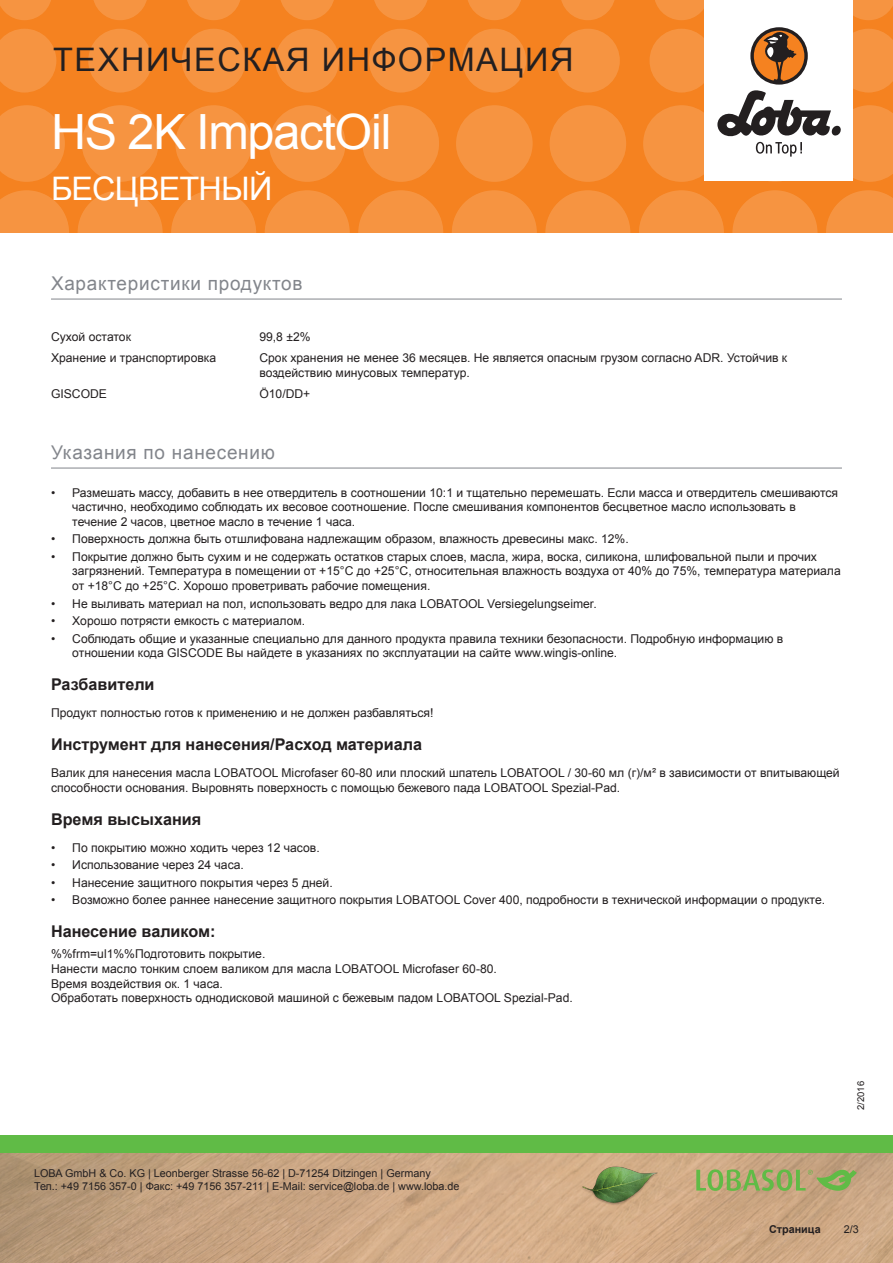
<style>
.page{position:relative;width:893px;height:1263px;background:#fff}
.page>*{position:absolute;margin:0;border:0;box-sizing:border-box;transform-origin:0 0}
.t1{font:48.6px "Arial";letter-spacing:-.025em;color:#fff}
.t2{font:32.4px "Arial";letter-spacing:.05em;color:#231f20}
.t3{font:32.4px "Arial";letter-spacing:-.025em;color:#fff}
.Titel_grau{font:18.9px "Arial";letter-spacing:.04em;color:#82858b}
.t4{font:700 16.2px "Arial";color:#231f20}
.Text{font:12.15px/14.5px "Arial";color:#231f20}
.t5{font:10.8px/12.9px "Arial";color:#231f20}
.t6{font:700 10.8px "Arial";color:#231f20}
.t7{font:9.45px "Arial";color:#231f20}
</style>
<div class="page">
<div style="left:0;top:0;width:893px;height:233px;background:#f58220"></div>
<svg style="left:0;top:190px;width:69px;height:43px"></svg>
<svg style="left:78px;top:190px;width:85px;height:85px;fill:#f69441"></svg>
<svg style="left:171px;top:190px;width:85px;height:85px;fill:#f69441"></svg>
<svg style="left:265px;top:190px;width:85px;height:85px;fill:#f69441"></svg>
<svg style="left:358px;top:190px;width:85px;height:85px;fill:#f69441"></svg>
<svg style="left:545px;top:190px;width:85px;height:85px;fill:#f69441"></svg>
<svg style="left:452px;top:190px;width:85px;height:85px;fill:#f69441"></svg>
<svg style="left:732px;top:190px;width:85px;height:85px;fill:#f69441"></svg>
<svg style="left:639px;top:190px;width:85px;height:85px;fill:#f69441"></svg>
<svg style="left:826px;top:190px;width:67px;height:43px"></svg>
<svg style="left:0;top:105px;width:65px;height:77px"></svg>
<svg style="left:82px;top:105px;width:76px;height:77px"></svg>
<svg style="left:175px;top:105px;width:77px;height:77px"></svg>
<svg style="left:269px;top:105px;width:76px;height:77px"></svg>
<svg style="left:456px;top:105px;width:77px;height:77px"></svg>
<svg style="left:362px;top:105px;width:77px;height:77px"></svg>
<svg style="left:550px;top:105px;width:76px;height:77px"></svg>
<svg style="left:0;top:29px;width:56px;height:63px"></svg>
<svg style="left:182px;top:29px;width:64px;height:63px"></svg>
<svg style="left:88px;top:29px;width:64px;height:63px"></svg>
<svg style="left:275px;top:29px;width:64px;height:63px"></svg>
<svg style="left:462px;top:29px;width:64px;height:63px"></svg>
<svg style="left:369px;top:29px;width:64px;height:63px"></svg>
<svg style="left:556px;top:29px;width:64px;height:63px"></svg>
<svg style="left:0;top:0;width:51px;height:20px"></svg>
<svg style="left:187px;top:0;width:53px;height:20px"></svg>
<svg style="left:468px;top:0;width:53px;height:20px"></svg>
<svg style="left:655px;top:0;width:49px;height:20px"></svg>
<svg style="left:93px;top:0;width:54px;height:20px"></svg>
<svg style="left:374px;top:0;width:54px;height:20px"></svg>
<svg style="left:281px;top:0;width:53px;height:20px"></svg>
<svg style="left:561px;top:0;width:54px;height:20px"></svg>
<svg style="left:853px;top:0;width:40px;height:20px"></svg>
<img style="left:0;top:1152px;width:893px;height:111px">
<div style="left:0;top:1135px;width:893px;height:17px;background:#60bb46"></div>
<div style="left:704px;top:0;width:149px;height:181px;background:#fff"></div>
<svg style="left:643px;top:28px;width:250px;height:154px"></svg>
<img style="left:578px;top:1161px;width:82px;height:81px">
<svg style="left:696px;top:1169px;width:161px;height:22px;background:#9eac69"></svg>
<hr style="left:51px;top:468px;width:791px;height:1px;background:#82858b">
<hr style="left:51px;top:299px;width:791px;height:1px;background:#82858b">
<h2 class="t2" style="left:53px;top:38px;width:522px">ТЕХНИЧЕСКАЯ ИНФОРМАЦИЯ</h2>
<p class="t1" style="left:51px;top:100px;width:342px">HS 2K ImpactOil</p>
<h2 class="t3" style="left:51px;top:167px;width:223px">БЕСЦВЕТНЫЙ</h2>
<p class="Titel_grau" style="left:51px;top:271px;width:253px">Характеристики продуктов</p>
<p class="Text" style="left:51px;top:329px;width:81px">Сухой остаток</p>
<p class="Text" style="left:259px;top:329px;width:53px">99,8 ±2%</p>
<p class="Text" style="left:51px;top:351px;width:167px">Хранение и транспортировка</p>
<p class="Text" style="left:259px;top:351px;width:529px">Срок хранения не менее 36 месяцев. Не является опасным грузом согласно ADR. Устойчив к воздействию минусовых температур.</p>
<p class="Text" style="left:51px;top:387px;width:58px">GISCODE</p>
<p class="Text" style="left:259px;top:387px;width:52px">Ö10/DD+</p>
<p class="Titel_grau" style="left:51px;top:440px;width:225px">Указания по нанесению</p>
<p class="Text" style="left:72px;top:485px;width:767px;text-indent:-21px">• Размешать массу, добавить в нее отвердитель в соотношении 10:1 и тщательно перемешать. Если масса и отвердитель смешиваются частично, необходимо соблюдать их весовое соотношение. После смешивания компонентов бесцветное масло использовать в течение 2 часов, цветное масло в течение 1 часа.</p>
<p class="Text" style="left:51px;top:532px;width:579px">• Поверхность должна быть отшлифована надлежащим образом, влажность древесины макс. 12%.</p>
<p class="Text" style="left:72px;top:549px;width:770px;text-indent:-21px">• Покрытие должно быть сухим и не содержать остатков старых слоев, масла, жира, воска, силикона, шлифовальной пыли и прочих загрязнений. Температура в помещении от +15°C до +25°C, относительная влажность воздуха от 40% до 75%, температура материала от +18°C до +25°C. Хорошо проветривать рабочие помещения.</p>
<p class="Text" style="left:51px;top:596px;width:547px">• Не выливать материал на пол, использовать ведро для лака LOBATOOL Versiegelungseimer.</p>
<p class="Text" style="left:51px;top:614px;width:256px">• Хорошо потрясти емкость с материалом.</p>
<p class="Text" style="left:72px;top:631px;width:713px;text-indent:-21px">• Соблюдать общие и указанные специально для данного продукта правила техники безопасности. Подробную информацию в отношении кода GISCODE Вы найдете в указаниях по эксплуатации на сайте www.wingis-online.</p>
<p class="t4" style="left:51px;top:674px;width:105px">Разбавители</p>
<p class="Text" style="left:51px;top:706px;width:384px">Продукт полностью готов к применению и не должен разбавляться!</p>
<p class="t4" style="left:51px;top:734px;width:373px">Инструмент для нанесения/Расход материала</p>
<p class="Text" style="left:51px;top:766px;width:790px">Валик для нанесения масла LOBATOOL Microfaser 60-80 или плоский шпатель LOBATOOL / 30-60 мл (г)/м² в зависимости от впитывающей способности основания. Выровнять поверхность с помощью бежевого пада LOBATOOL Spezial-Pad.</p>
<p class="t4" style="left:51px;top:808px;width:152px">Время высыхания</p>
<p class="Text" style="left:51px;top:840px;width:270px">• По покрытию можно ходить через 12 часов.</p>
<p class="Text" style="left:51px;top:858px;width:194px">• Использование через 24 часа.</p>
<p class="Text" style="left:51px;top:875px;width:283px">• Нанесение защитного покрытия через 5 дней.</p>
<p class="Text" style="left:51px;top:893px;width:776px">• Возможно более раннее нанесение защитного покрытия LOBATOOL Cover 400, подробности в технической информации о продукте.</p>
<p class="t4" style="left:51px;top:921px;width:166px">Нанесение валиком:</p>
<p class="Text" style="left:51px;top:947px;width:216px">%%frm=ul1%%Подготовить покрытие.</p>
<p class="Text" style="left:51px;top:961px;width:447px">Нанести масло тонким слоем валиком для масла LOBATOOL Microfaser 60-80.</p>
<p class="Text" style="left:51px;top:976px;width:173px">Время воздействия ок. 1 часа.</p>
<p class="Text" style="left:51px;top:991px;width:523px">Обработать поверхность однодисковой машиной с бежевым падом LOBATOOL Spezial-Pad.</p>
<p class="t5" style="left:34px;top:1167px;width:427px">LOBA GmbH &amp; Co. KG | Leonberger Strasse 56-62 | D-71254 Ditzingen | Germany<br>Тел.: +49 7156 357-0 | Факс: +49 7156 357-211 | E-Mail: service@loba.de | www.loba.de</p>
<p class="t7" style="left:855px;top:1110px;width:30px;rotate:-90deg">2/2016</p>
<p class="t6" style="left:769px;top:1221px;width:53px">Страница</p>
<p class="t5" style="left:844px;top:1222px;width:17px">2/3</p>
</div>
